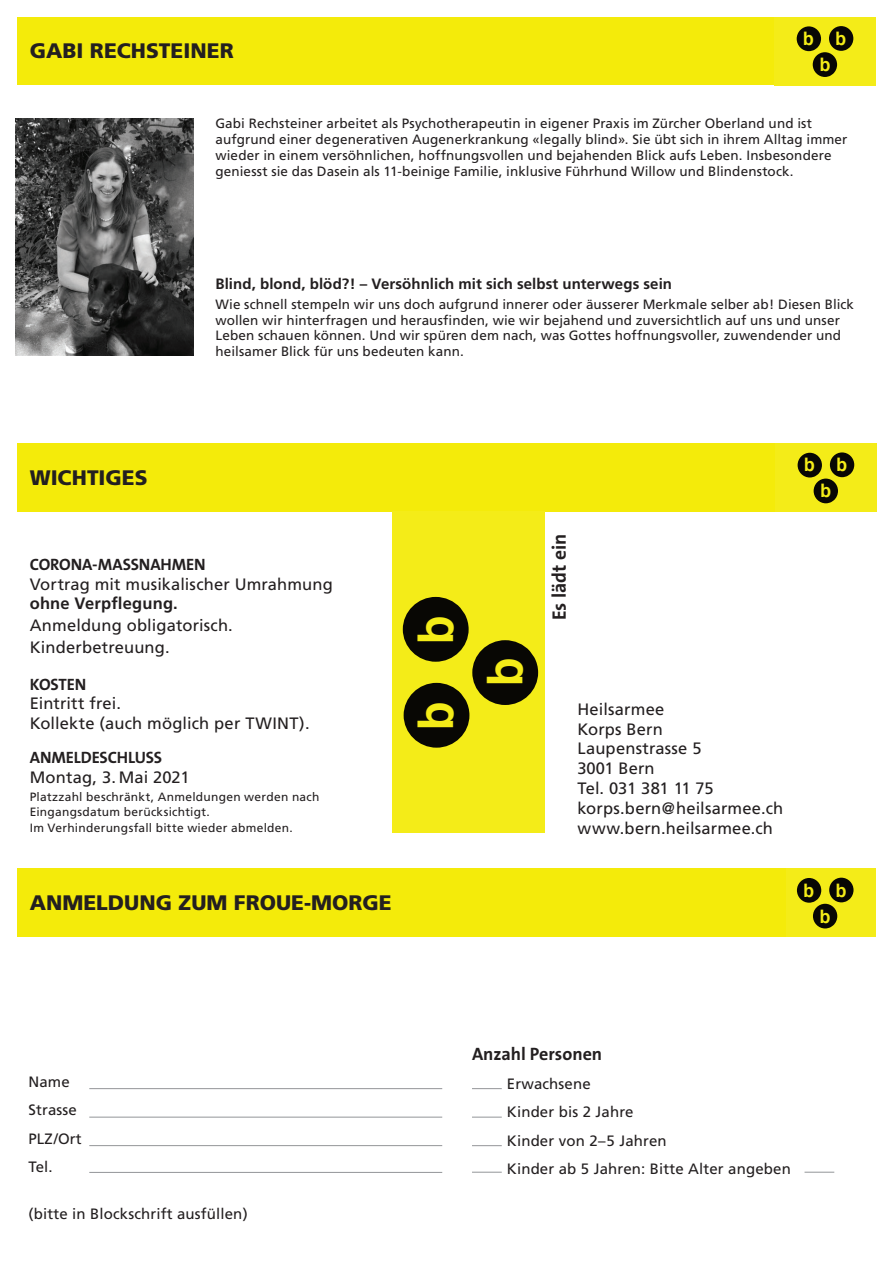
<style>
.page{position:relative;width:893px;height:1263px;background:#fff}
.page>*{position:absolute;margin:0;border:0;box-sizing:border-box;transform-origin:0 0}
.t1{font:700 49.35px/69.4px "Helvetica";color:#f4ec18;text-align:center;scale:.94 1}
.t2{font:900 21px "Frutiger";color:#231f20}
.t3{font:700 19.5px "The Sans B W7";color:#231f20}
.t4{font:700 18.6px/26.1px "Helvetica";color:#f4ec18;text-align:center;scale:.94 1}
.t5{font:700 18px "The Sans B W7";color:#231f20}
.t6{font:16.5px/19.8px "Frutiger";letter-spacing:.01em;color:#231f20}
.t7{font:16.5px "Frutiger";letter-spacing:-.015em;color:#231f20}
.t8{font:700 16.5px "The Sans B W7";letter-spacing:-.01em;color:#231f20}
.t9{font:15px "Frutiger";letter-spacing:.01em;color:#231f20}
.t10{font:700 15px "Frutiger";letter-spacing:.005em;color:#231f20}
.t11{font:13.5px/15.8px "Frutiger";letter-spacing:.01em;color:#231f20}
.t12{font:12px/14.4px "Frutiger";letter-spacing:.02em;color:#231f20}
.s1{font-family:"The Sans B W7";font-weight:700}
.s2{font-weight:700}
</style>
<div class="page">
<div style="left:17px;top:17px;width:858px;height:68px;background:#f4eb0a"></div>
<div style="left:17px;top:443px;width:859px;height:68px;background:#f4eb0a"></div>
<div style="left:17px;top:868px;width:859px;height:68px;background:#f4eb0a"></div>
<div style="left:392px;top:511px;width:152px;height:322px;background:#f4ec18"></div>
<svg style="left:403px;top:597px;width:135px;height:151px"></svg>
<div style="left:787px;top:869px;width:89px;height:68px;background:#f4ec18"></div>
<svg style="left:797px;top:878px;width:56px;height:50px"></svg>
<div style="left:776px;top:443px;width:100px;height:68px;background:#f4ec18"></div>
<svg style="left:798px;top:452px;width:56px;height:51px"></svg>
<div style="left:775px;top:17px;width:100px;height:68px;background:#f4ec18"></div>
<svg style="left:797px;top:26px;width:56px;height:51px"></svg>
<img style="left:16px;top:118px;width:177px;height:238px">
<hr style="left:89px;top:1088px;width:353px;height:1px;background:#939598">
<hr style="left:472px;top:1088px;width:30px;height:1px;background:#939598">
<hr style="left:472px;top:1117px;width:30px;height:1px;background:#939598">
<hr style="left:472px;top:1145px;width:30px;height:1px;background:#939598">
<hr style="left:472px;top:1172px;width:30px;height:1px;background:#939598">
<hr style="left:804px;top:1172px;width:30px;height:1px;background:#939598">
<hr style="left:89px;top:1117px;width:353px;height:1px;background:#939598">
<hr style="left:89px;top:1145px;width:353px;height:1px;background:#939598">
<hr style="left:89px;top:1172px;width:353px;height:1px;background:#939598">
<p class="t2" style="left:30px;top:38px;width:206px">GABI RECHSTEINER</p>
<p class="t4" style="left:803px;top:26px;width:47px">b b b</p>
<p class="t11" style="left:215px;top:116px;width:634px">Gabi Rechsteiner arbeitet als Psychotherapeutin in eigener Praxis im Zürcher Oberland und ist aufgrund einer degenerativen Augenerkrankung «legally blind». Sie übt sich in ihrem Alltag immer wieder in einem versöhnlichen, hoffnungsvollen und bejahenden Blick aufs Leben. Insbesondere geniesst sie das Dasein als 11-beinige Familie, inklusive Führhund Willow und Blindenstock.</p>
<p class="t2" style="left:30px;top:465px;width:119px">WICHTIGES</p>
<p class="t10" style="left:215px;top:275px;width:458px">Blind, blond, blöd?! – Versöhnlich mit sich selbst unterwegs sein</p>
<p class="t11" style="left:215px;top:296px;width:640px">Wie schnell stempeln wir uns doch aufgrund innerer oder äusserer Merkmale selber ab! Diesen Blick wollen wir hinterfragen und herausfinden, wie wir bejahend und zuversichtlich auf uns und unser Leben schauen können. Und wir spüren dem nach, was Gottes hoffnungsvoller, zuwendender und heilsamer Blick für uns bedeuten kann.</p>
<p class="t4" style="left:804px;top:452px;width:47px">b b b</p>
<p class="t6" style="left:30px;top:554px;width:305px"><span class="s1">CORONA-MASSNAHMEN<br></span>Vortrag mit musikalischer Umrahmung <span class="s2">ohne Verpflegung.</span></p>
<p class="t6" style="left:30px;top:616px;width:205px">Anmeldung obligatorisch.</p>
<p class="t6" style="left:30px;top:638px;width:141px">Kinderbetreuung.</p>
<p class="t8" style="left:30px;top:673px;width:58px">KOSTEN</p>
<p class="t6" style="left:30px;top:694px;width:282px">Eintritt frei.<br>Kollekte (auch möglich per TWINT).</p>
<p class="t6" style="left:30px;top:748px;width:161px"><span class="s1">ANMELDESCHLUSS<br></span>Montag, 3. Mai 2021</p>
<p class="t12" style="left:30px;top:790px;width:291px">Platzzahl beschränkt, Anmeldungen werden nach<br>Eingangsdatum berücksichtigt.</p>
<p class="t12" style="left:30px;top:821px;width:265px">Im Verhinderungsfall bitte wieder abmelden.</p>
<p class="t2" style="left:30px;top:890px;width:363px">ANMELDUNG ZUM FROUE-MORGE</p>
<p class="t1" style="left:402px;top:730px;width:123px;rotate:-90deg">b b b</p>
<p class="t3" style="left:547px;top:620px;width:88px;rotate:-90deg">Es lädt ein</p>
<p class="t6" style="left:577px;top:699px;width:88px">Heilsarmee</p>
<p class="t6" style="left:577px;top:719px;width:87px">Korps Bern</p>
<p class="t6" style="left:577px;top:739px;width:126px">Laupenstrasse 5</p>
<p class="t6" style="left:577px;top:759px;width:79px">3001 Bern</p>
<p class="t7" style="left:577px;top:779px;width:138px">Tel. 031 381 11 75</p>
<p class="t6" style="left:577px;top:798px;width:207px">korps.bern@heilsarmee.ch</p>
<p class="t6" style="left:577px;top:818px;width:197px">www.bern.heilsarmee.ch</p>
<p class="t4" style="left:803px;top:877px;width:47px">b b b</p>
<p class="t9" style="left:28px;top:1073px;width:43px">Name</p>
<p class="t9" style="left:28px;top:1101px;width:50px">Strasse</p>
<p class="t9" style="left:28px;top:1130px;width:55px">PLZ/Ort</p>
<p class="t9" style="left:28px;top:1158px;width:26px">Tel.</p>
<p class="t9" style="left:28px;top:1204px;width:221px">(bitte in Blockschrift ausfüllen)</p>
<p class="t5" style="left:472px;top:1042px;width:132px">Anzahl Personen</p>
<p class="t9" style="left:507px;top:1075px;width:85px">Erwachsene</p>
<p class="t9" style="left:507px;top:1103px;width:128px">Kinder bis 2 Jahre</p>
<p class="t9" style="left:507px;top:1132px;width:161px">Kinder von 2–5 Jahren</p>
<p class="t9" style="left:507px;top:1160px;width:285px">Kinder ab 5 Jahren: Bitte Alter angeben</p>
</div>
